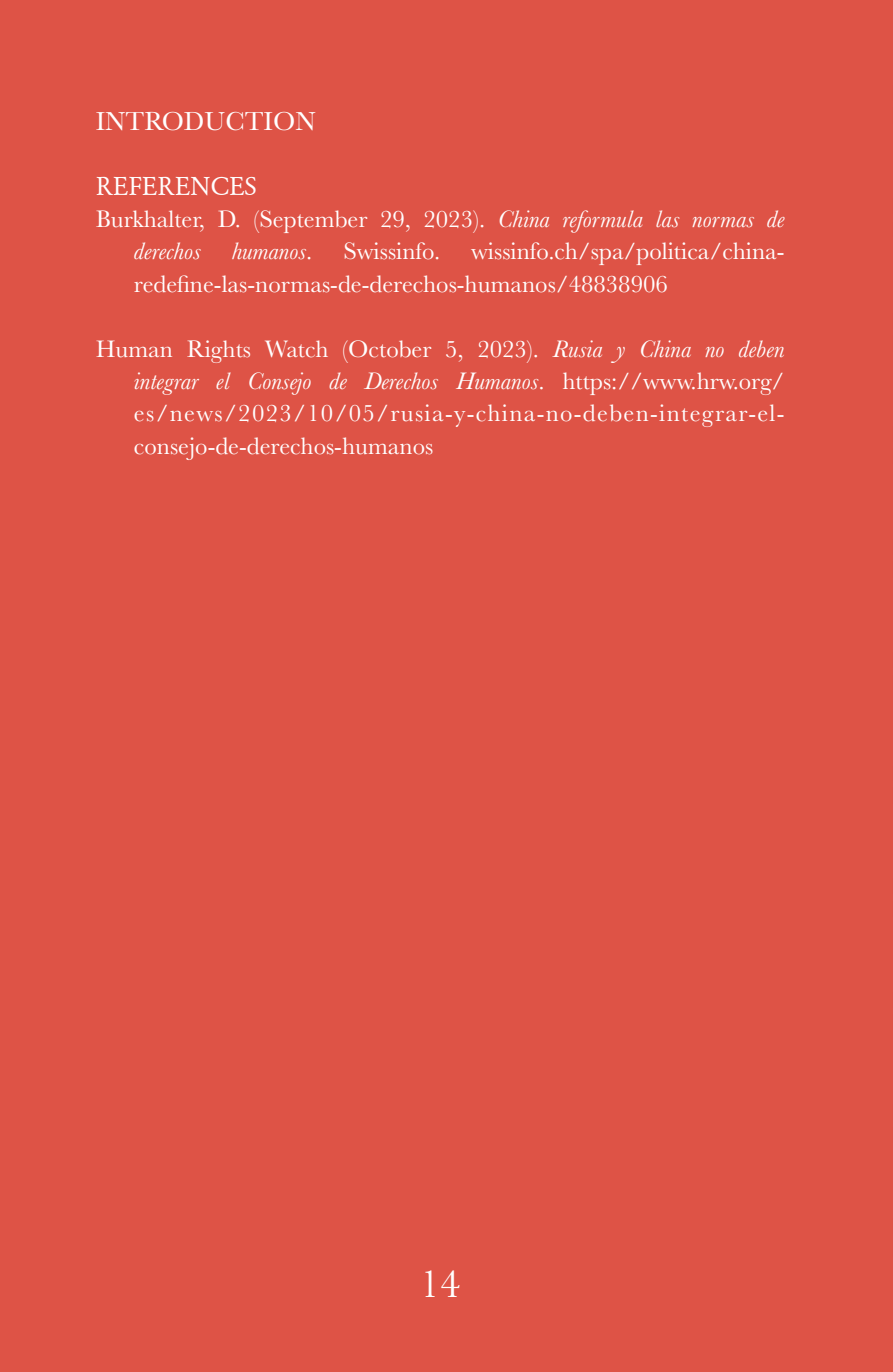
<style>
.page{position:relative;width:893px;height:1372px;background:#fff}
.page>*{position:absolute;margin:0;border:0;box-sizing:border-box;transform-origin:0 0}
.t1{font:40.5px "Baskerville";color:#fff}
.t2{font:27px "Baskerville";color:#fff}
.t3{font:27px "Garamond";color:#fff}
.t4{font:24.75px/32.4px "Baskerville";color:#fff}
.t5{font:italic 24.75px/32.4px "Baskerville";color:#fff}
.s1{font-style:normal}
.s2{font-style:italic}
</style>
<div class="page">
<div style="left:0;top:0;width:893px;height:1371px;background:#de5346"></div>
<p class="t2" style="left:96px;top:104px;width:221px">INTRODUCTION</p>
<p class="t3" style="left:96px;top:171px;width:163px">REFERENCES</p>
<p class="t5" style="left:134px;top:203px;width:652px;text-indent:-38px"><span class="s1">Burkhalter, D. (September 29, 2023).</span> China reformula las normas de derechos</p>
<p class="t5" style="left:232px;top:235px;width:82px">humanos<span class="s1">.</span></p>
<p class="t4" style="left:343px;top:235px;width:98px">Swissinfo.</p>
<p class="t4" style="left:134px;top:235px;width:652px;text-indent:337px">wissinfo.ch/spa/politica/china&shy;redefine-las-normas-de-derechos-humanos/48838906</p>
<p class="t4" style="left:134px;top:333px;width:652px;text-align:justify;text-indent:-38px">Human Rights Watch (October 5, 2023). <span class="s2">Rusia y China no deben integrar el Consejo de Derechos Humanos</span>. https://www.hrw.org/ es/news/2023/10/05/rusia-y-china-no-deben-integrar-el&shy;consejo-de-derechos-humanos</p>
<h1 class="t1" style="left:420px;top:1257px;width:42px">14</h1>
</div>
